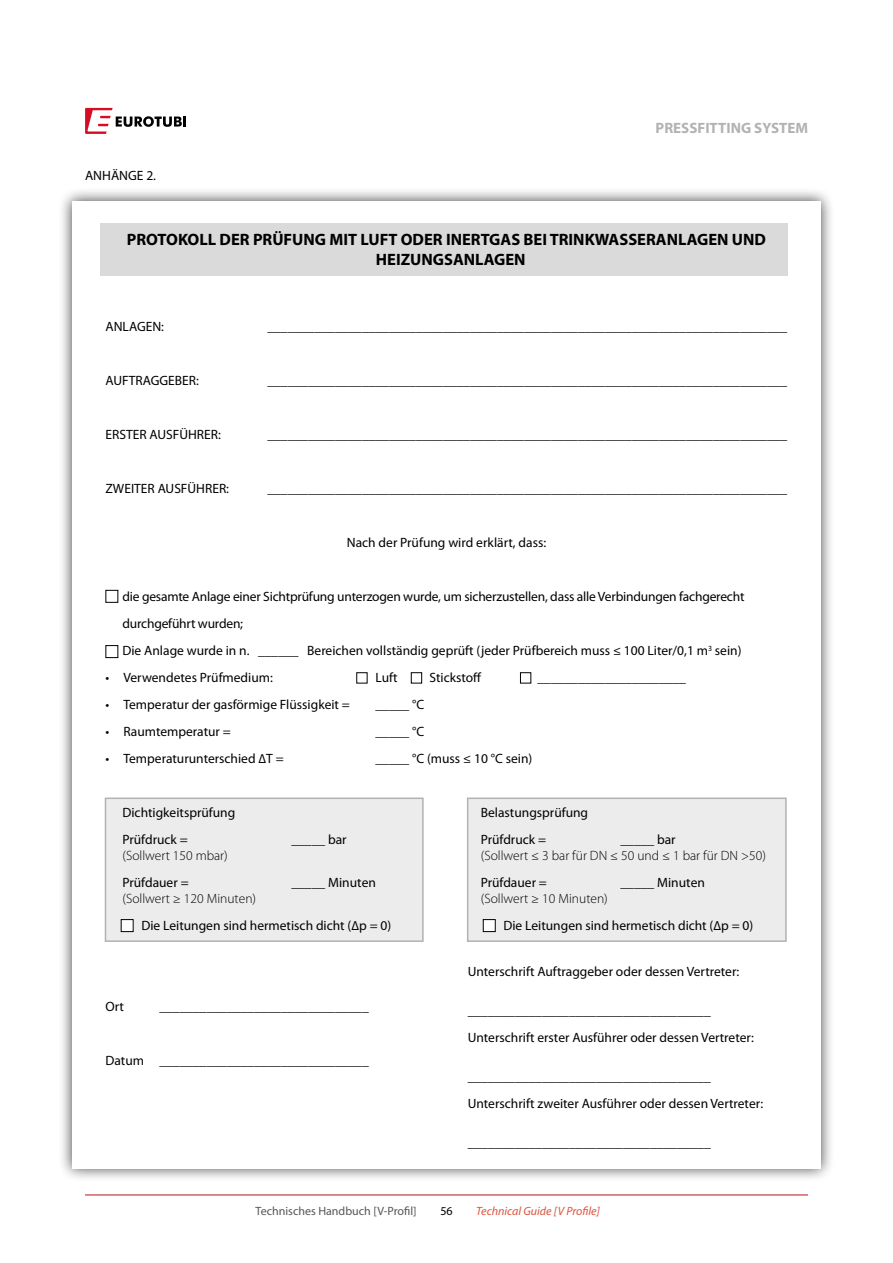
<style>
.page{position:relative;width:893px;height:1263px;background:#fff}
.page>*{position:absolute;margin:0;border:0;box-sizing:border-box;transform-origin:0 0}
.t1{font:700 16.5px/19.8px "Myriad Pro";color:#000;text-align:center}
.t2{font:700 15px "Myriad Pro";color:#b3b2b3}
.t3{font:13.5px/27px "Myriad Pro";color:#000}
.t4{font:300 13.5px "Myriad Pro";color:#000}
.t5{font:12px "Myriad Pro";color:#575656}
.t6{font:italic 12px "Myriad Pro";color:#dc533f}
.t7{font:12px "Myriad Pro";color:#000}
</style>
<div class="page">
<hr style="left:85px;top:1194px;width:723px;height:1px;background:#b4141e">
<svg style="left:85px;top:108px;width:101px;height:26px"></svg>
<div style="left:58px;top:187px;width:777px;height:996px;background:#000;opacity:.75"></div>
<div style="left:72px;top:201px;width:749px;height:967px;background:#fff"></div>
<div style="left:105px;top:797px;width:319px;height:145px;background:#ececec;border:2px solid #b3b2b3"></div>
<div style="left:467px;top:797px;width:320px;height:145px;background:#ececec;border:2px solid #b3b2b3"></div>
<div style="left:356px;top:672px;width:11px;height:11px;border:1px solid #000"></div>
<div style="left:520px;top:672px;width:11px;height:11px;border:1px solid #000"></div>
<div style="left:411px;top:672px;width:11px;height:11px;border:1px solid #000"></div>
<div style="left:100px;top:223px;width:687px;height:53px;background:#dbdada"></div>
<div style="left:121px;top:919px;width:12px;height:12px;background:#fff"></div>
<div style="left:121px;top:919px;width:13px;height:13px;border:1px solid #000"></div>
<div style="left:483px;top:919px;width:12px;height:12px;background:#fff"></div>
<div style="left:483px;top:919px;width:13px;height:13px;border:1px solid #000"></div>
<div style="left:105px;top:590px;width:13px;height:13px;border:1px solid #000"></div>
<div style="left:105px;top:645px;width:13px;height:13px;border:1px solid #000"></div>
<p class="t3" style="left:85px;top:162px;width:73px">ANHÄNGE 2.</p>
<p class="t2" style="left:656px;top:118px;width:154px">PRESSFITTING SYSTEM</p>
<p class="t1" style="left:127px;top:229px;width:641px">PROTOKOLL DER PRÜFUNG MIT LUFT ODER INERTGAS BEI TRINKWASSERANLAGEN UND<br>HEIZUNGSANLAGEN</p>
<p class="t3" style="left:105px;top:313px;width:60px">ANLAGEN:</p>
<p class="t3" style="left:105px;top:367px;width:95px">AUFTRAGGEBER:</p>
<p class="t3" style="left:105px;top:421px;width:117px">ERSTER AUSFÜHRER:</p>
<p class="t3" style="left:105px;top:475px;width:125px">ZWEITER AUSFÜHRER:</p>
<p class="t3" style="left:267px;top:313px;width:521px">_____________________________________________________________________________</p>
<p class="t3" style="left:267px;top:367px;width:521px">_____________________________________________________________________________</p>
<p class="t3" style="left:267px;top:421px;width:521px">_____________________________________________________________________________</p>
<p class="t3" style="left:267px;top:475px;width:521px">_____________________________________________________________________________</p>
<p class="t3" style="left:347px;top:529px;width:201px">Nach der Prüfung wird erklärt, dass:</p>
<p class="t3" style="left:122px;top:583px;width:623px">die gesamte Anlage einer Sichtprüfung unterzogen wurde, um sicherzustellen, dass alle Verbindungen fachgerecht durchgeführt wurden;<br>Die Anlage wurde in n. ______ Bereichen vollständig geprüft (jeder Prüfbereich muss ≤ 100 Liter/0,1 m<sup>3</sup> sein)</p>
<p class="t3" style="left:105px;top:664px;width:169px">• Verwendetes Prüfmedium:</p>
<p class="t3" style="left:375px;top:664px;width:24px">Luft</p>
<p class="t3" style="left:429px;top:664px;width:54px">Stickstoff</p>
<p class="t3" style="left:537px;top:664px;width:150px">______________________</p>
<p class="t3" style="left:105px;top:691px;width:246px">• Temperatur der gasförmige Flüssigkeit =</p>
<p class="t3" style="left:375px;top:691px;width:50px">_____ °C</p>
<p class="t3" style="left:105px;top:718px;width:127px">• Raumtemperatur =</p>
<p class="t3" style="left:375px;top:718px;width:50px">_____ °C</p>
<p class="t3" style="left:105px;top:745px;width:180px">• Temperaturunterschied ∆T =</p>
<p class="t3" style="left:375px;top:745px;width:158px">_____ °C (muss ≤ 10 °C sein)</p>
<p class="t3" style="left:122px;top:799px;width:114px">Dichtigkeitsprüfung<br>Prüfdruck =</p>
<p class="t3" style="left:291px;top:826px;width:57px">_____ bar</p>
<p class="t4" style="left:122px;top:847px;width:107px">(Sollwert 150 mbar)</p>
<p class="t3" style="left:122px;top:869px;width:68px">Prüfdauer =</p>
<p class="t3" style="left:291px;top:869px;width:86px">_____ Minuten</p>
<p class="t4" style="left:122px;top:891px;width:135px">(Sollwert ≥ 120 Minuten)</p>
<p class="t3" style="left:141px;top:912px;width:251px">Die Leitungen sind hermetisch dicht (∆p = 0)</p>
<p class="t3" style="left:105px;top:993px;width:20px">Ort</p>
<p class="t3" style="left:159px;top:993px;width:211px">_______________________________</p>
<p class="t3" style="left:105px;top:1047px;width:265px">Datum _______________________________</p>
<p class="t3" style="left:481px;top:799px;width:109px">Belastungsprüfung<br>Prüfdruck =</p>
<p class="t3" style="left:620px;top:826px;width:57px">_____ bar</p>
<p class="t4" style="left:481px;top:847px;width:287px">(Sollwert ≤ 3 bar für DN ≤ 50 und ≤ 1 bar für DN &gt;50)</p>
<p class="t3" style="left:481px;top:869px;width:68px">Prüfdauer =</p>
<p class="t3" style="left:620px;top:869px;width:86px">_____ Minuten</p>
<p class="t4" style="left:481px;top:891px;width:129px">(Sollwert ≥ 10 Minuten)</p>
<p class="t3" style="left:503px;top:912px;width:251px">Die Leitungen sind hermetisch dicht (∆p = 0)</p>
<p class="t3" style="left:468px;top:958px;width:273px">Unterschrift Auftraggeber oder dessen Vertreter:</p>
<p class="t3" style="left:468px;top:997px;width:288px">____________________________________<br>Unterschrift erster Ausführer oder dessen Vertreter:</p>
<p class="t3" style="left:468px;top:1063px;width:297px">____________________________________<br>Unterschrift zweiter Ausführer oder dessen Vertreter:</p>
<p class="t3" style="left:468px;top:1129px;width:244px">____________________________________</p>
<p class="t5" style="left:256px;top:1204px;width:163px">Technisches Handbuch [V-Profil]</p>
<p class="t7" style="left:440px;top:1204px;width:14px">56</p>
<p class="t6" style="left:476px;top:1204px;width:125px">Technical Guide [V Profile]</p>
</div>
